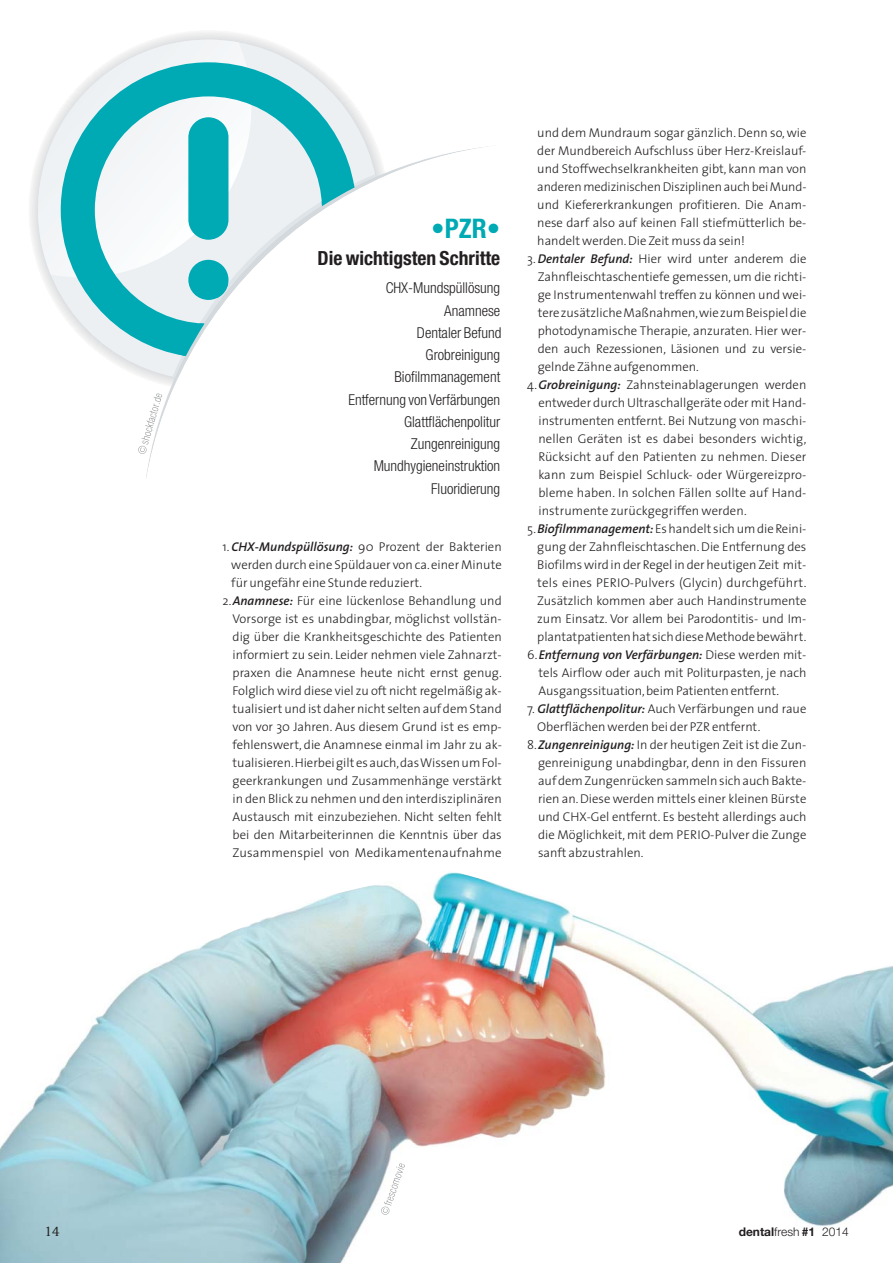
<style>
.page{position:relative;width:893px;height:1263px;background:#fff}
.page>*{position:absolute;margin:0;border:0;box-sizing:border-box;transform-origin:0 0}
.t1{font:700 condensed 27px "Helvetica Neue";color:#00aab5}
.t2{font:700 condensed 19.5px "Helvetica Neue";color:#231f20}
.t3{font:300 condensed 15px/22.2px "Helvetica Neue";color:#231f20;text-align:right}
.t4{font:15px "Rotis Serif";color:#231f20}
.t5{font:300 12.75px/18px "The Sans";color:#231f20;text-align:justify}
.t6{font:300 12px "Helvetica Neue";color:#231f20}
.s1{font-weight:600;font-style:italic}
.s2{font-weight:700}
</style>
<div class="page">
<svg style="left:30px;top:32px;width:231px;height:229px"></svg>
<svg style="left:43px;top:40px;width:318px;height:335px"></svg>
<svg style="left:38px;top:40px;width:213px;height:237px;fill:#f3f4f6"></svg>
<svg style="left:140px;top:146px;width:348px;height:332px"></svg>
<svg style="left:61px;top:62px;width:293px;height:294px"></svg>
<svg style="left:173px;top:117px;width:203px;height:260px"></svg>
<img style="left:0;top:872px;width:893px;height:391px">
<svg style="left:381px;top:1214px;width:24px;height:1px"></svg>
<img style="left:381px;top:1163px;width:24px;height:51px">
<img style="left:138px;top:393px;width:23px;height:61px">
<h1 class="t1" style="left:431px;top:218px;width:71px">•PZR•</h1>
<h2 class="t2" style="left:318px;top:251px;width:184px">Die wichtigsten Schritte</h2>
<p class="t3" style="left:348px;top:278px;width:154px">CHX-Mundspüllösung<br>Anamnese<br>Dentaler Befund<br>Grobreinigung<br>Biofilmmanagement<br>Entfernung von Verfärbungen<br>Glattflächenpolitur<br>Zungenreinigung<br>Mundhygieneinstruktion<br>Fluoridierung</p>
<p class="t5" style="left:231px;top:539px;width:272px;text-indent:-9px">1. <span class="s1">CHX-Mundspüllösung:</span> 90 Prozent der Bakterien wer den durch eine Spüldauer von ca. einer Minute für ungefähr eine Stunde reduziert.</p>
<p class="t5" style="left:233px;top:593px;width:271px;text-indent:-10px">2. <span class="s1">Anamnese:</span> Für eine lückenlose Behandlung und Vor sorge ist es unabdingbar, möglichst vollstän - dig über die Krankheitsgeschichte des Patienten informiert zu sein. Leider nehmen viele Zahn arzt - praxen die Anamnese heute nicht ernst genug.<br>Folglich wird diese viel zu oft nicht regelmäßig ak&shy;tualisiert und ist daher nicht selten auf dem Stand von vor 30 Jahren. Aus diesem Grund ist es emp&shy;fehlenswert, die Anamnese einmal im Jahr zu ak&shy;tualisieren. Hierbei gilt es auch, das Wissen um Fol - ge erkrankungen und Zusammenhänge verstärkt in den Blick zu nehmen und den interdisziplinären Austausch mit einzubeziehen. Nicht selten fehlt bei den Mitarbeiterinnen die Kenntnis über das Zusammenspiel von Medikamentenaufnahme</p>
<p class="t5" style="left:537px;top:125px;width:271px">und dem Mundraum sogar gänzlich. Denn so, wie</p>
<p class="t5" style="left:537px;top:143px;width:271px">der Mundbereich Aufschluss über Herz-Kreislauf-</p>
<p class="t5" style="left:537px;top:161px;width:271px">und Stoffwechselkrankheiten gibt, kann man von</p>
<p class="t5" style="left:537px;top:179px;width:271px">anderen medizinischen Disziplinen auch bei Mund-</p>
<p class="t5" style="left:537px;top:197px;width:271px">und Kiefererkrankungen profitieren. Die Anam -</p>
<p class="t5" style="left:537px;top:215px;width:271px">nese darf also auf keinen Fall stiefmütterlich be-</p>
<p class="t5" style="left:537px;top:233px;width:209px">handelt werden. Die Zeit muss da sein!</p>
<p class="t5" style="left:527px;top:251px;width:281px">3.<span class="s1">Dentaler Befund:</span> Hier wird unter anderem die</p>
<p class="t5" style="left:538px;top:269px;width:270px">Zahn fleischtaschentiefe gemessen, um die richti -</p>
<p class="t5" style="left:538px;top:287px;width:270px">ge Instrumentenwahl treffen zu können und wei-</p>
<p class="t5" style="left:538px;top:305px;width:270px">tere zusätzliche Maßnahmen, wie zum Beispiel die</p>
<p class="t5" style="left:538px;top:323px;width:270px">photodynamische Therapie, anzuraten. Hier wer-</p>
<p class="t5" style="left:538px;top:341px;width:270px">den auch Rezessionen, Läsionen und zu versie-</p>
<p class="t5" style="left:538px;top:359px;width:163px">gelnde Zähne aufgenommen.</p>
<p class="t5" style="left:538px;top:377px;width:270px;text-indent:-11px">4. <span class="s1">Grobreinigung:</span> Zahnsteinablagerungen werden entweder durch Ultraschallgeräte oder mit Hand - instrumenten entfernt. Bei Nutzung von maschi&shy;nellen Geräten ist es dabei besonders wichtig, Rücksicht auf den Patienten zu nehmen. Dieser kann zum Beispiel Schluck- oder Würgereiz pro - bleme haben. In solchen Fällen sollte auf Hand - instrumente zurückgegriffen werden.</p>
<p class="t5" style="left:537px;top:521px;width:271px;text-indent:-10px">5. <span class="s1">Biofilmmanagement:</span> Es handelt sich um die Rei ni - gung der Zahnfleischtaschen. Die Entfernung des Biofilms wird in der Regel in der heutigen Zeit mit - tels eines PERIO-Pulvers (Glycin) durchgeführt.<br>Zusätzlich kommen aber auch Handinstrumente zum Einsatz. Vor allem bei Parodontitis- und Im - plantatpatienten hat sich diese Methode bewährt.</p>
<p class="t5" style="left:539px;top:647px;width:269px;text-indent:-11px">6. <span class="s1">Entfernung von Verfärbungen:</span> Diese werden mit - tels Airflow oder auch mit Politurpasten, je nach Ausgangssituation, beim Patienten entfernt.</p>
<p class="t5" style="left:537px;top:701px;width:271px;text-indent:-10px">7. <span class="s1">Glattflächenpolitur:</span> Auch Verfärbungen und raue<br>Oberflächen werden bei der PZR entfernt.</p>
<p class="t5" style="left:538px;top:737px;width:270px;text-indent:-11px">8. <span class="s1">Zungenreinigung:</span> In der heutigen Zeit ist die Zun - genreinigung unabdingbar, denn in den Fissuren auf dem Zungenrücken sammeln sich auch Bak te - rien an. Diese werden mittels einer kleinen Bürste und CHX-Gel entfernt. Es besteht allerdings auch die Möglichkeit, mit dem PERIO-Pulver die Zunge sanft abzustrahlen.</p>
<p class="t4" style="left:44px;top:1225px;width:17px">14</p>
<p class="t6" style="left:739px;top:1225px;width:112px"><span class="s2">dental</span>fresh <span class="s2">#1</span> 2014</p>
</div>
